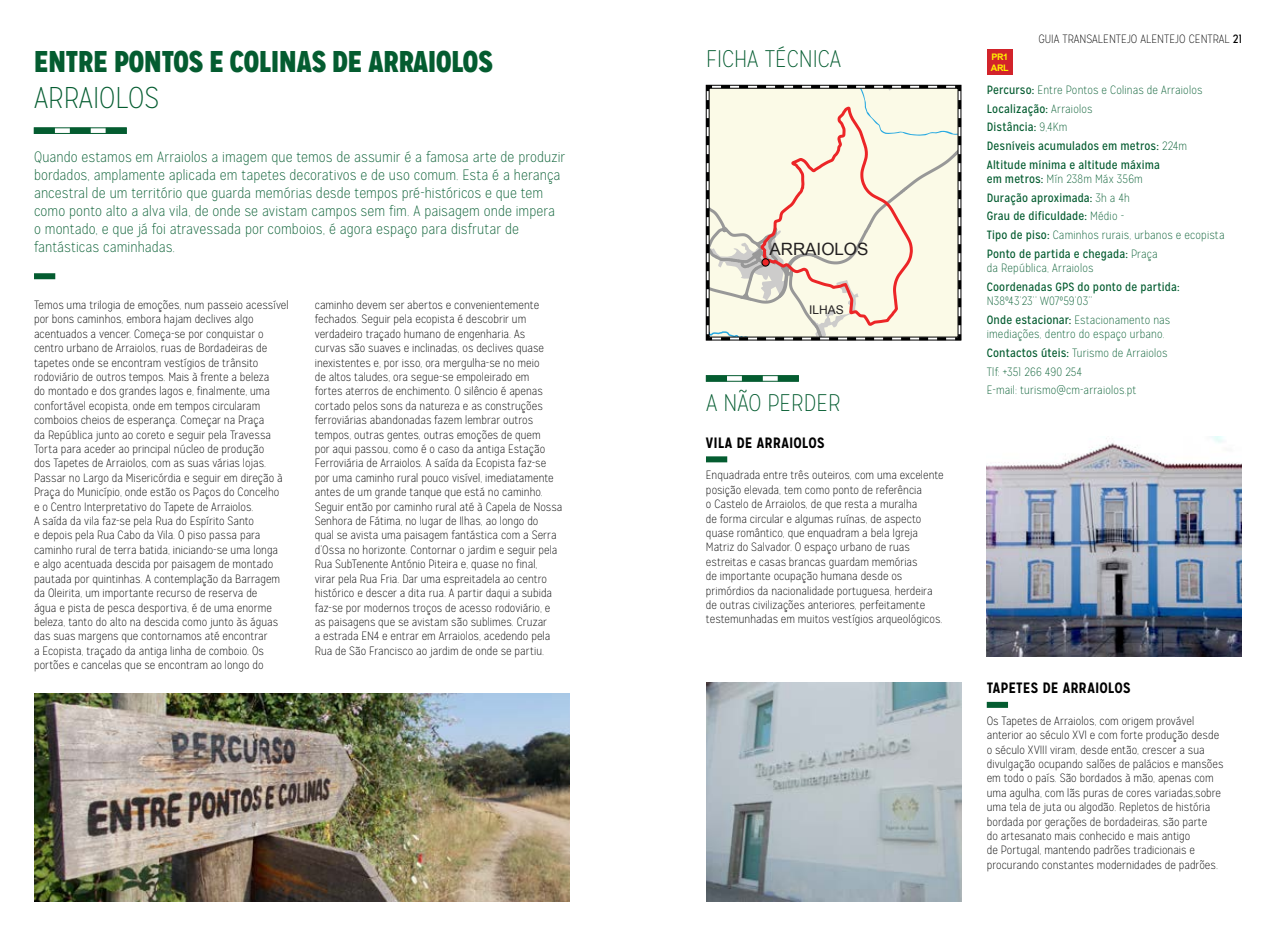
<style>
.page{position:relative;width:1276px;height:936px;background:#fff}
.page>*{position:absolute;margin:0;border:0;box-sizing:border-box;transform-origin:0 0}
.t1{font:900 30px "Mission Gothic";color:#045c30}
.t2{font:100 30px "Mission Gothic";color:#045c30}
.t3{font:100 24px "Mission Gothic";color:#045c30}
.t4{font:16.95px "Arial";color:#221f20}
.t5{font:100 15px/18px "Mission Gothic";letter-spacing:.005em;color:#045c30}
.t6{font:700 15px "Mission Gothic";letter-spacing:.005em;color:#000}
.t7{font:100 12px/14.4px "Mission Gothic";letter-spacing:.005em;color:#000}
.t8{font:12px/18.6px "Mission Gothic";letter-spacing:.01em;color:#045c30}
.t9{font:100 12px/18.6px "Mission Gothic";letter-spacing:.015em;color:#045c30}
.t10{font:12px "Arial";color:#221f20}
.t11{font:700 9px/10.8px "Arial";letter-spacing:-.03em;color:#fff200}
.s1{font-weight:400}
.s2{font-weight:100}
</style>
<div class="page">
<svg style="left:708px;top:377px;width:88px;height:2px"></svg>
<div style="left:706px;top:375px;width:92px;height:6px;border:1px solid #045c30"></div>
<img style="left:986px;top:436px;width:256px;height:220px">
<svg style="left:36px;top:130px;width:88px;height:2px"></svg>
<div style="left:34px;top:128px;width:92px;height:6px;border:1px solid #045c30"></div>
<div style="left:34px;top:273px;width:21px;height:6px;background:#045c30"></div>
<img style="left:34px;top:693px;width:536px;height:208px">
<div style="left:706px;top:456px;width:21px;height:6px;background:#045c30"></div>
<div style="left:986px;top:701px;width:22px;height:6px;background:#045c30"></div>
<div style="left:986px;top:49px;width:26px;height:26px;background:#d2232a"></div>
<img style="left:706px;top:682px;width:255px;height:219px">
<svg style="left:705px;top:84px;width:257px;height:257px;background:#eee8d8"></svg>
<div style="left:706px;top:85px;width:255px;height:255px;border:1px solid #000"></div>
<h1 class="t1" style="left:34px;top:42px;width:460px">ENTRE PONTOS E COLINAS DE ARRAIOLOS</h1>
<h1 class="t2" style="left:34px;top:80px;width:126px">ARRAIOLOS</h1>
<p class="t5" style="left:34px;top:148px;width:533px">Quando estamos em Arraiolos a imagem que temos de assumir é a famosa arte de produzir bordados, amplamente aplicada em tapetes decorativos e de uso comum. Esta é a herança ancestral de um território que guarda memórias desde tempos pré-históricos e que tem como ponto alto a alva vila, de onde se avistam campos sem fim. A paisagem onde impera o montado, e que já foi atravessada por comboios, é agora espaço para disfrutar de fantásticas caminhadas.</p>
<p class="t7" style="left:34px;top:298px;width:256px">Temos uma trilogia de emoções, num passeio acessível por bons caminhos, embora hajam declives algo acentuados a vencer. Começa-se por conquistar o centro urbano de Arraiolos, ruas de Bordadeiras de tapetes onde se encontram vestígios de trânsito rodoviário de outros tempos. Mais à frente a beleza<br>do montado e dos grandes lagos e, finalmente, uma confortável ecopista, onde em tempos circularam comboios cheios de esperança. Começar na Praça<br>da República junto ao coreto e seguir pela Travessa Torta para aceder ao principal núcleo de produção<br>dos Tapetes de Arraiolos, com as suas várias lojas.<br>Passar no Largo da Misericórdia e seguir em direção à Praça do Município, onde estão os Paços do Concelho<br>e o Centro Interpretativo do Tapete de Arraiolos.<br>A saída da vila faz-se pela Rua do Espírito Santo<br>e depois pela Rua Cabo da Vila. O piso passa para caminho rural de terra batida, iniciando-se uma longa<br>e algo acentuada descida por paisagem de montado pautada por quintinhas. A contemplação da Barragem da Oleirita, um importante recurso de reserva de<br>água e pista de pesca desportiva, é de uma enorme beleza, tanto do alto na descida como junto às águas das suas margens que contornamos até encontrar<br>a Ecopista, traçado da antiga linha de comboio. Os portões e cancelas que se encontram ao longo do</p>
<p class="t7" style="left:315px;top:298px;width:249px">caminho devem ser abertos e convenientemente fechados. Seguir pela ecopista é descobrir um verdadeiro traçado humano de engenharia. As<br>curvas são suaves e inclinadas, os declives quase inexistentes e, por isso, ora mergulha‑se no meio<br>de altos taludes, ora segue-se empoleirado em<br>fortes aterros de enchimento. O silêncio é apenas cortado pelos sons da natureza e as construções ferroviárias abandonadas fazem lembrar outros tempos, outras gentes, outras emoções de quem<br>por aqui passou, como é o caso da antiga Estação Ferroviária de Arraiolos. A saída da Ecopista faz-se por uma caminho rural pouco visível, imediatamente antes de um grande tanque que está no caminho.<br>Seguir então por caminho rural até à Capela de Nossa Senhora de Fátima, no lugar de Ilhas, ao longo do<br>qual se avista uma paisagem fantástica com a Serra d’Ossa no horizonte. Contornar o jardim e seguir pela Rua SubTenente António Piteira e, quase no final,<br>virar pela Rua Fria. Dar uma espreitadela ao centro histórico e descer a dita rua. A partir daqui a subida faz-se por modernos troços de acesso rodoviário, e as paisagens que se avistam são sublimes. Cruzar<br>a estrada EN4 e entrar em Arraiolos, acedendo pela Rua de São Francisco ao jardim de onde se partiu.</p>
<h2 class="t3" style="left:706px;top:45px;width:137px">FICHA TÉCNICA</h2>
<h3 class="t4" style="left:769px;top:238px;width:100px">ARRAIOLOS</h3>
<p class="t10" style="left:809px;top:302px;width:36px">ILHAS</p>
<h2 class="t3" style="left:706px;top:389px;width:136px">A NÃO PERDER</h2>
<p class="t6" style="left:706px;top:433px;width:120px">VILA DE ARRAIOLOS</p>
<p class="t7" style="left:706px;top:468px;width:239px">Enquadrada entre três outeiros, com uma excelente posição elevada, tem como ponto de referência<br>o Castelo de Arraiolos, de que resta a muralha<br>de forma circular e algumas ruínas, de aspecto quase romântico, que enquadram a bela Igreja Matriz do Salvador. O espaço urbano de ruas estreitas e casas brancas guardam memórias<br>de importante ocupação humana desde os primórdios da nacionalidade portuguesa, herdeira de outras civilizações anteriores, perfeitamente testemunhadas em muitos vestígios arqueológicos.</p>
<p class="t11" style="left:990px;top:52px;width:20px">PR1<br>ARL</p>
<p class="t7" style="left:1038px;top:32px;width:205px">GUIA TRANSALENTEJO ALENTEJO CENTRAL <span class="s1">21</span></p>
<p class="t8" style="left:986px;top:81px;width:217px">Percurso: <span class="s2">Entre Pontos e Colinas de Arraiolos<br></span>Localização: <span class="s2">Arraiolos<br></span>Distância: <span class="s2">9,4Km<br></span>Desníveis acumulados em metros: <span class="s2">224m<br></span>Altitude mínima e altitude máxima</p>
<p class="t8" style="left:986px;top:170px;width:239px">em metros: <span class="s2">Mín 238m Máx 356m<br></span>Duração aproximada: <span class="s2">3h a 4h<br></span>Grau de dificuldade: <span class="s2">Médio -<br></span>Tipo de piso: <span class="s2">Caminhos rurais, urbanos e ecopista </span>Ponto de partida e chegada: <span class="s2">Praça</span></p>
<p class="t9" style="left:986px;top:259px;width:108px">da República, Arraiolos</p>
<p class="t8" style="left:986px;top:277px;width:194px">Coordenadas GPS do ponto de partida:</p>
<p class="t9" style="left:986px;top:292px;width:185px">N38º43’23’’ W07º59’03’’<br><span class="s1">Onde estacionar:</span> Estacionamento nas</p>
<p class="t9" style="left:986px;top:325px;width:182px">imediações, dentro do espaço urbano.<br><span class="s1">Contactos úteis:</span> Turismo de Arraiolos Tlf: +351 266 490 254<br>E-mail: turismo@cm-arraiolos.pt</p>
<p class="t6" style="left:986px;top:678px;width:145px">TAPETES DE ARRAIOLOS</p>
<p class="t7" style="left:986px;top:713px;width:238px">Os Tapetes de Arraiolos, com origem provável anterior ao século XVI e com forte produção desde o século XVIII viram, desde então, crescer a sua divulgação ocupando salões de palácios e mansões em todo o país. São bordados à mão, apenas com uma agulha, com lãs puras de cores variadas,sobre uma tela de juta ou algodão. Repletos de história bordada por gerações de bordadeiras, são parte<br>do artesanato mais conhecido e mais antigo<br>de Portugal, mantendo padrões tradicionais e procurando constantes modernidades de padrões.</p>
</div>
